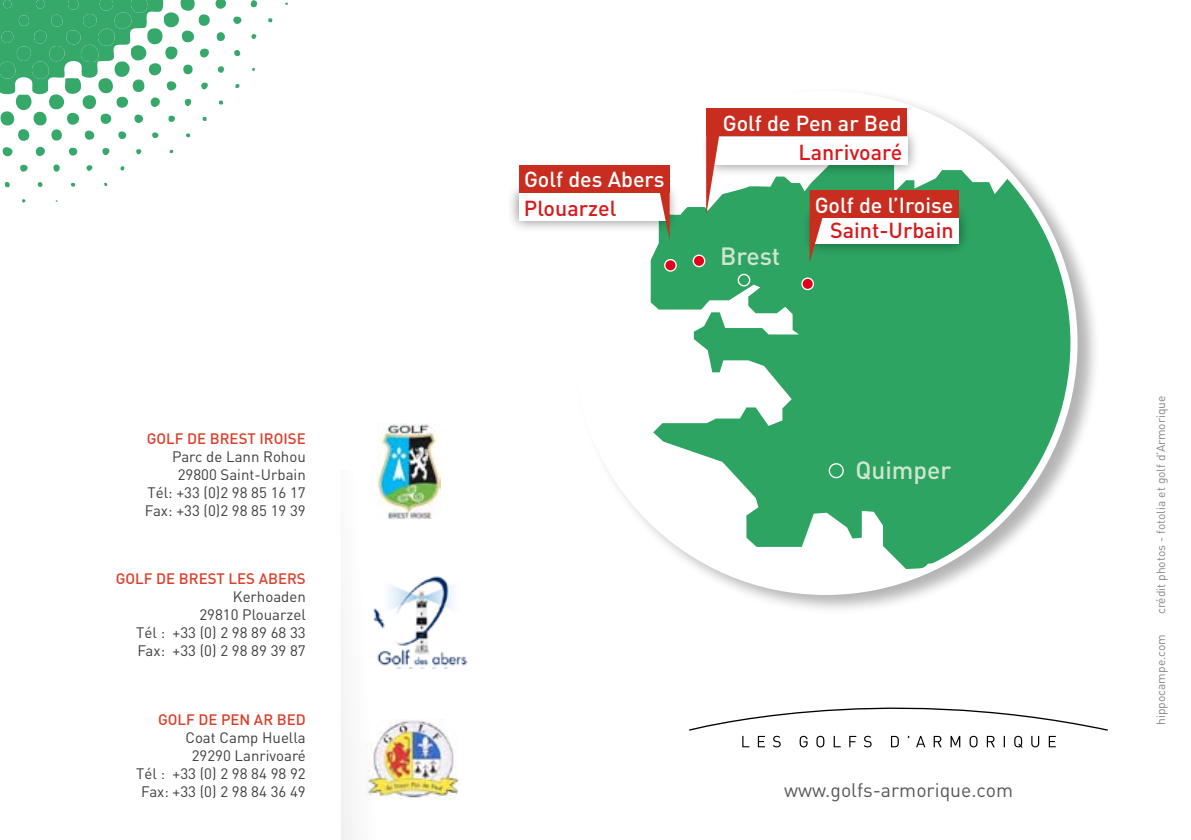
<style>
.page{position:relative;width:1191px;height:840px;background:#fff}
.page>*{position:absolute;margin:0;border:0;box-sizing:border-box;transform-origin:0 0}
.t1{font:500 24.6px "DIN";color:#d0e5d1}
.t2{font:500 21.4px "DIN";color:#fff}
.t3{font:500 21.4px "DIN";color:#d8191d}
.t4{font:19.4px "DIN";color:#58585a}
.t5{font:15px/18px "DIN";color:#3e3e40;text-align:right}
.t6{font:500 15px "DIN";color:#dc3e2a}
.t7{font:12px "DIN";color:#87888a}
</style>
<div class="page">
<svg style="left:22px;top:199px;width:4px;height:4px"></svg>
<svg style="left:268px;top:18px;width:4px;height:5px"></svg>
<svg style="left:0;top:0;width:257px;height:188px"></svg>
<svg style="left:341px;top:475px;width:100px;height:364px"></svg>
<img style="left:373px;top:572px;width:95px;height:96px">
<img style="left:377px;top:423px;width:63px;height:96px">
<img style="left:366px;top:719px;width:94px;height:80px">
<svg style="left:689px;top:707px;width:419px;height:40px"></svg>
<div style="left:572px;top:86px;width:528px;height:528px;background:#000;opacity:.3"></div>
<div style="left:577px;top:94px;width:497px;height:497px;background:#fff;border-radius:50%"></div>
<svg style="left:650px;top:112px;width:424px;height:479px;fill:#2da462"></svg>
<svg style="left:664px;top:259px;width:13px;height:12px"></svg>
<svg style="left:801px;top:277px;width:13px;height:13px"></svg>
<svg style="left:692px;top:254px;width:13px;height:13px"></svg>
<svg style="left:829px;top:463px;width:14px;height:14px"></svg>
<div style="left:828px;top:463px;width:16px;height:15px;border:1px solid #fff;border-radius:50%"></div>
<svg style="left:737px;top:273px;width:13px;height:13px"></svg>
<div style="left:700px;top:124px;width:219px;height:52px;background:#000;opacity:.5"></div>
<div style="left:712px;top:137px;width:195px;height:27px;background:#fff"></div>
<svg style="left:706px;top:136px;width:13px;height:79px"></svg>
<div style="left:706px;top:108px;width:200px;height:28px;background:#c92d20"></div>
<div style="left:506px;top:180px;width:173px;height:52px;background:#000;opacity:.5"></div>
<div style="left:519px;top:193px;width:149px;height:28px;background:#fff"></div>
<svg style="left:659px;top:192px;width:10px;height:48px"></svg>
<div style="left:519px;top:164px;width:150px;height:28px;background:#c92d20"></div>
<div style="left:801px;top:203px;width:169px;height:52px;background:#000;opacity:.5"></div>
<div style="left:813px;top:216px;width:145px;height:27px;background:#fff"></div>
<svg style="left:809px;top:218px;width:13px;height:44px"></svg>
<div style="left:809px;top:190px;width:149px;height:28px;background:#c92d20"></div>
<p class="t6" style="left:147px;top:428px;width:160px">Golf de Brest Iroise</p>
<p class="t5" style="left:145px;top:447px;width:162px">Parc de Lann Rohou<br>29800 Saint-Urbain<br>Tél: +33 (0)2 98 85 16 17<br>Fax: +33 (0)2 98 85 19 39</p>
<p class="t6" style="left:116px;top:569px;width:191px">Golf de Brest Les Ab ers</p>
<p class="t5" style="left:136px;top:587px;width:171px">Kerhoaden<br>29810 Plouarzel<br>Tél : +33 (0) 2 98 89 68 33<br>Fax: +33 (0) 2 98 89 39 87</p>
<p class="t6" style="left:158px;top:709px;width:149px">Golf de Pen Ar Bed</p>
<p class="t5" style="left:136px;top:727px;width:171px">Coat Camp Huella<br>29290 Lanrivoaré<br>Tél : +33 (0) 2 98 84 98 92<br>Fax: +33 (0) 2 98 84 36 49</p>
<h2 class="t2" style="left:524px;top:166px;width:142px">Golf des Abers</h2>
<h2 class="t3" style="left:524px;top:194px;width:94px">Plouarzel</h2>
<h2 class="t2" style="left:722px;top:110px;width:180px">Golf de Pen ar Bed</h2>
<h2 class="t3" style="left:798px;top:138px;width:106px">Lanrivoaré</h2>
<h2 class="t2" style="left:814px;top:191px;width:140px">Golf de l’Iroise</h2>
<h1 class="t1" style="left:720px;top:240px;width:62px">Brest</h1>
<h2 class="t3" style="left:830px;top:217px;width:125px">Saint-Urbain</h2>
<h1 class="t1" style="left:855px;top:454px;width:97px">Quimper</h1>
<p class="t4" style="left:784px;top:777px;width:230px">www.golfs-armorique.com</p>
<p class="t7" style="left:1153px;top:614px;width:220px;rotate:-90deg">crédit photos - fotolia et golf d’Armorique</p>
<p class="t7" style="left:1153px;top:724px;width:92px;rotate:-90deg">hippocampe.com</p>
</div>
